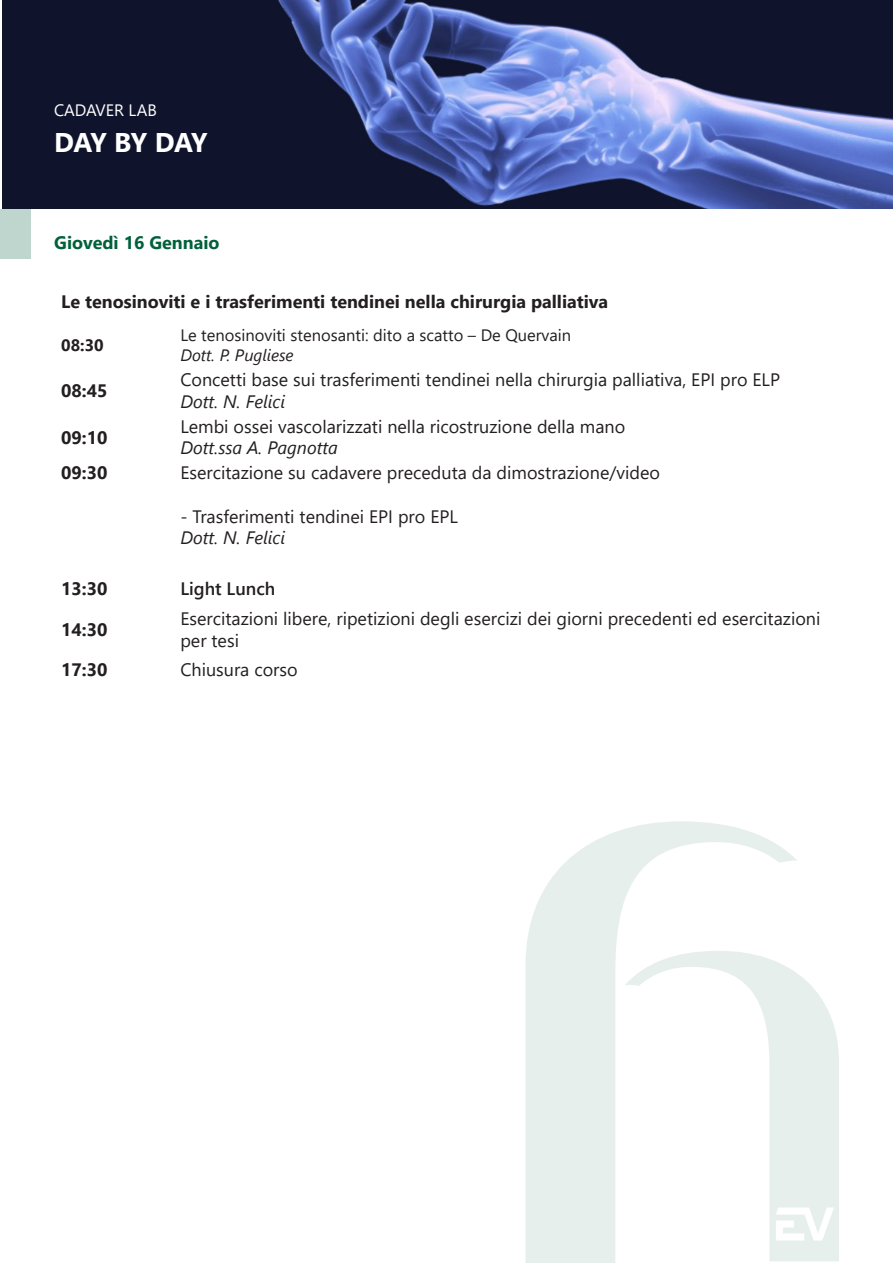
<style>
.page{position:relative;width:893px;height:1263px;background:#fff}
.page>*{position:absolute;margin:0;border:0;box-sizing:border-box;transform-origin:0 0}
.t1{font:700 27px "Segoe UI";letter-spacing:-.025em;color:#fff}
.t2{font:18px/21.6px "Segoe UI";color:#231f20}
.t3{font:700 18px "Segoe UI";color:#231f20}
.t4{font:italic 18px "Segoe UI";color:#231f20}
.t5{font:700 18px "Segoe UI";color:#00613b}
.t6{font:600 18px "Segoe UI";color:#231f20}
.t7{font:16.5px/19.8px "Segoe UI";color:#231f20}
.t8{font:16.5px "Segoe UI";color:#fff}
.t9{font:700 16.5px "Segoe UI";color:#231f20}
.s1{font-style:italic}
</style>
<div class="page">
<svg style="left:525px;top:821px;width:272px;height:442px;fill:#e6efec"></svg>
<svg style="left:625px;top:951px;width:214px;height:310px"></svg>
<svg style="left:776px;top:1207px;width:58px;height:33px"></svg>
<img style="left:2px;top:0;width:891px;height:208px">
<div style="left:0;top:209px;width:31px;height:49px;background:#bfd6cf"></div>
<p class="t8" style="left:54px;top:95px;width:104px">CADAVER LAB</p>
<p class="t1" style="left:54px;top:117px;width:155px">DAY BY DAY</p>
<p class="t5" style="left:54px;top:226px;width:167px">Giovedì 16 Gennaio</p>
<p class="t3" style="left:61px;top:284px;width:548px">Le tenosinoviti e i trasferimenti tendinei nella chirurgia palliativa</p>
<p class="t9" style="left:61px;top:330px;width:44px">08:30</p>
<p class="t7" style="left:180px;top:324px;width:392px">Le tenosinoviti stenosanti: dito a scatto – De Quervain<br><span class="s1">Dott. P. Pugliese</span></p>
<p class="t3" style="left:61px;top:373px;width:48px">08:45</p>
<p class="t2" style="left:180px;top:367px;width:601px">Concetti base sui trasferimenti tendinei nella chirurgia palliativa, EPI pro ELP</p>
<p class="t4" style="left:180px;top:384px;width:106px">Dott. N. Felici</p>
<p class="t3" style="left:61px;top:420px;width:48px">09:10</p>
<p class="t2" style="left:180px;top:414px;width:446px">Lembi ossei vascolarizzati nella ricostruzione della mano</p>
<p class="t4" style="left:180px;top:431px;width:159px">Dott.ssa A. Pagnotta</p>
<p class="t3" style="left:61px;top:456px;width:48px">09:30</p>
<p class="t2" style="left:180px;top:461px;width:481px">Esercitazione su cadavere preceduta da dimostrazione/video</p>
<p class="t2" style="left:180px;top:504px;width:279px">- Trasferimenti tendinei EPI pro EPL<br><span class="s1">Dott. N. Felici</span></p>
<p class="t3" style="left:61px;top:572px;width:48px">13:30</p>
<p class="t6" style="left:180px;top:572px;width:97px">Light Lunch</p>
<p class="t3" style="left:61px;top:612px;width:48px">14:30</p>
<p class="t2" style="left:180px;top:606px;width:642px">Esercitazioni libere, ripetizioni degli esercizi dei giorni precedenti ed esercitazioni per tesi</p>
<p class="t3" style="left:61px;top:653px;width:48px">17:30</p>
<p class="t2" style="left:180px;top:657px;width:119px">Chiusura corso</p>
</div>
